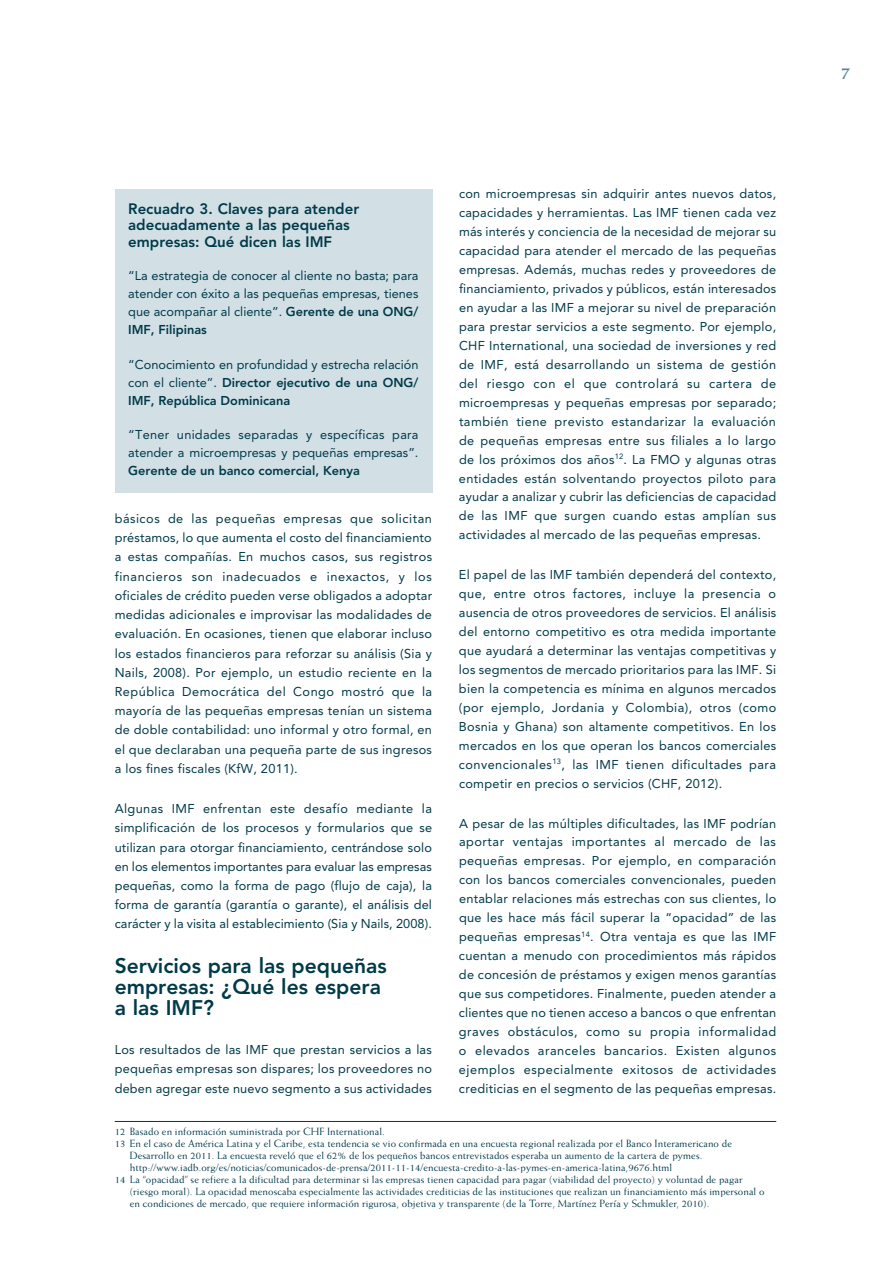
<style>
.page{position:relative;width:891px;height:1263px;background:#fff}
.page>*{position:absolute;margin:0;border:0;box-sizing:border-box;transform-origin:0 0}
.subhead_1{font:800 21px/21.5px "Avenir LT Std";color:#003a49}
.t1{font:700 18px "Weiss Std";color:#548594}
.Box_title{font:800 15px/16.5px "Avenir LT Std";color:#003a49}
.body_text{font:12.75px/18.9px "Avenir LT Std";letter-spacing:.02em;color:#003a49;text-align:justify}
.Box_text{font:12.75px/18px "Avenir LT Std";color:#003a49;text-align:justify}
.Footnote{font:10.5px/12px "Weiss Std";letter-spacing:.01em;color:#003a49}
.first_footnote{font:10.5px "Weiss Std";letter-spacing:.01em;color:#003a49}
.s1{font-weight:800}
</style>
<div class="page">
<hr style="left:115px;top:1120px;width:661px;height:1px;background:#003a49">
<div style="left:115px;top:189px;width:318px;height:304px;background:#d2e0e6"></div>
<p class="Box_title" style="left:128px;top:200px;width:232px">Recuadro 3. Claves para atender adecuadamente a las pequeñas empresas: Qué dicen las IMF</p>
<p class="Box_text" style="left:128px;top:267px;width:292px">“La estrategia de conocer al cliente no basta; para atender con éxito a las pequeñas empresas, tienes que acompañar al cliente”. <span class="s1">Gerente de una ONG/ IMF, Filipinas</span></p>
<p class="Box_text" style="left:128px;top:355px;width:292px">“Conocimiento en profundidad y estrecha relación con el cliente”. <span class="s1">Director ejecutivo de una ONG/ IMF, República Dominicana</span></p>
<p class="Box_text" style="left:128px;top:426px;width:292px">“Tener unidades separadas y específicas para atender a microempresas y pequeñas empresas”.<br><span class="s1">Gerente de un banco comercial, Kenya</span></p>
<p class="body_text" style="left:115px;top:509px;width:319px">básicos de las pequeñas empresas que solicitan préstamos, lo que aumenta el costo del financiamiento a estas compañías. En muchos casos, sus registros financieros son inadecuados e inexactos, y los oficiales de crédito pueden verse obligados a adoptar medidas adicionales e improvisar las modalidades de evaluación. En ocasiones, tienen que elaborar incluso los estados financieros para reforzar su análisis (Sia y Nails, 2008). Por ejemplo, un estudio reciente en la República Democrática del Congo mostró que la mayoría de las pequeñas empresas tenían un sistema de doble contabilidad: uno informal y otro formal, en el que declaraban una pequeña parte de sus ingresos a los fines fiscales (KfW, 2011).</p>
<p class="body_text" style="left:115px;top:799px;width:319px">Algunas IMF enfrentan este desafío mediante la simplificación de los procesos y formularios que se utilizan para otorgar financiamiento, centrándose solo en los elementos importantes para evaluar las empresas pequeñas, como la forma de pago (flujo de caja), la forma de garantía (garantía o garante), el análisis del carácter y la visita al establecimiento (Sia y Nails, 2008).</p>
<p class="subhead_1" style="left:115px;top:954px;width:274px">Servicios para las pequeñas empresas: ¿Qué les espera a las IMF?</p>
<p class="body_text" style="left:115px;top:1040px;width:319px">Los resultados de las IMF que prestan servicios a las pequeñas empresas son dispares; los proveedores no deben agregar este nuevo segmento a sus actividades</p>
<p class="body_text" style="left:459px;top:185px;width:319px">con microempresas sin adquirir antes nuevos datos, capacidades y herramientas. Las IMF tienen cada vez más interés y conciencia de la necesidad de mejorar su capacidad para atender el mercado de las pequeñas empresas. Además, muchas redes y proveedores de financiamiento, privados y públicos, están interesados en ayudar a las IMF a mejorar su nivel de preparación para prestar servicios a este segmento. Por ejemplo, CHF International, una sociedad de inversiones y red de IMF, está desarrollando un sistema de gestión del riesgo con el que controlará su cartera de microempresas y pequeñas empresas por separado; también tiene previsto estandarizar la evaluación de pequeñas empresas entre sus filiales a lo largo de los próximos dos años<sup>12</sup>. La FMO y algunas otras entidades están solventando proyectos piloto para ayudar a analizar y cubrir las deficiencias de capacidad de las IMF que surgen cuando estas amplían sus actividades al mercado de las pequeñas empresas.</p>
<p class="body_text" style="left:459px;top:565px;width:319px">El papel de las IMF también dependerá del contexto, que, entre otros factores, incluye la presencia o ausencia de otros proveedores de servicios. El análisis del entorno competitivo es otra medida importante que ayudará a determinar las ventajas competitivas y los segmentos de mercado prioritarios para las IMF. Si bien la competencia es mínima en algunos mercados (por ejemplo, Jordania y Colombia), otros (como Bosnia y Ghana) son altamente competitivos. En los mercados en los que operan los bancos comerciales convencionales<sup>13</sup>, las IMF tienen dificultades para competir en precios o servicios (CHF, 2012).</p>
<p class="body_text" style="left:459px;top:813px;width:319px">A pesar de las múltiples dificultades, las IMF podrían aportar ventajas importantes al mercado de las pequeñas empresas. Por ejemplo, en comparación con los bancos comerciales convencionales, pueden entablar relaciones más estrechas con sus clientes, lo que les hace más fácil superar la “opacidad” de las pequeñas empresas<sup>14</sup>. Otra ventaja es que las IMF cuentan a menudo con procedimientos más rápidos de concesión de préstamos y exigen menos garantías que sus competidores. Finalmente, pueden atender a clientes que no tienen acceso a bancos o que enfrentan graves obstáculos, como su propia informalidad o elevados aranceles bancarios. Existen algunos ejemplos especialmente exitosos de actividades crediticias en el segmento de las pequeñas empresas.</p>
<p class="first_footnote" style="left:115px;top:1125px;width:272px">12 Basado en información suministrada por CHF International.</p>
<p class="Footnote" style="left:130px;top:1137px;width:604px;text-indent:-15px">13 En el caso de América Latina y el Caribe, esta tendencia se vio confirmada en una encuesta regional realizada por el Banco Interamericano de<br>Desarrollo en 2011. La encuesta reveló que el 62% de los pequeños bancos entrevistados esperaba un aumento de la cartera de pymes. http://www.iadb.org/es/noticias/comunicados-de-prensa/2011-11-14/encuesta-credito-a-las-pymes-en-america-latina,9676.html</p>
<p class="Footnote" style="left:130px;top:1173px;width:636px;text-indent:-15px">14 La “opacidad” se refiere a la dificultad para determinar si las empresas tienen capacidad para pagar (viabilidad del proyecto) y voluntad de pagar (riesgo moral). La opacidad menoscaba especialmente las actividades crediticias de las instituciones que realizan un financiamiento más impersonal o en condiciones de mercado, que requiere información rigurosa, objetiva y transparente (de la Torre, Martínez Pería y Schmukler, 2010).</p>
<h2 class="t1" style="left:840px;top:62px;width:12px">7</h2>
</div>
